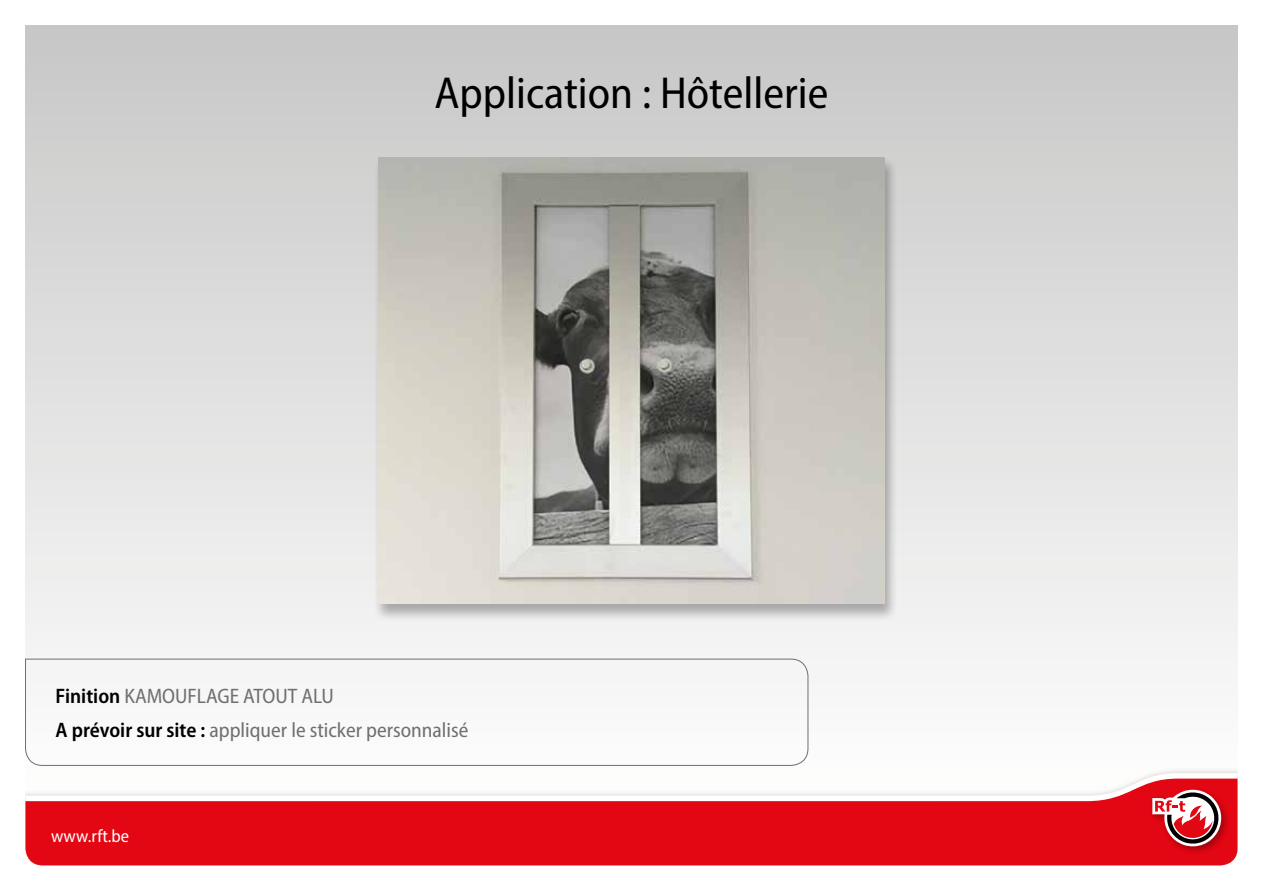
<style>
.page{position:relative;width:1263px;height:893px;background:#fff}
.page>*{position:absolute;margin:0;border:0;box-sizing:border-box;transform-origin:0 0}
.t1{font:semi-condensed 45px "Myriad Pro";color:#000}
.t2{font:semi-condensed 21px/33.8px "Myriad Pro";color:#706f6f}
.t3{font:semi-condensed 18px "Myriad Pro";letter-spacing:.015em;color:#fff}
.s1{font-weight:600;color:#000}
</style>
<div class="page">
<div style="left:26px;top:26px;width:1211px;height:790px;background:linear-gradient(to bottom,#c7c7c7,#fff)"></div>
<img style="left:26px;top:767px;width:1211px;height:6px">
<svg style="left:26px;top:773px;width:1211px;height:6px"></svg>
<svg style="left:26px;top:779px;width:1211px;height:86px;fill:#e30613"></svg>
<img style="left:1147px;top:784px;width:85px;height:73px">
<svg style="left:1149px;top:784px;width:82px;height:65px"></svg>
<div style="left:373px;top:157px;width:526px;height:464px;background:#000;opacity:.3"></div>
<img style="left:378px;top:157px;width:507px;height:447px">
<svg style="left:25px;top:658px;width:784px;height:108px"></svg>
<h1 class="t1" style="left:435px;top:66px;width:395px">Application : Hôtellerie</h1>
<p class="t2" style="left:56px;top:679px;width:414px"><span class="s1">Finition</span> KAMOUFLAGE ATOUT ALU<br><span class="s1">A prévoir sur site :</span> appliquer le sticker personnalisé</p>
<p class="t3" style="left:51px;top:825px;width:80px">www.rft.be</p>
</div>
